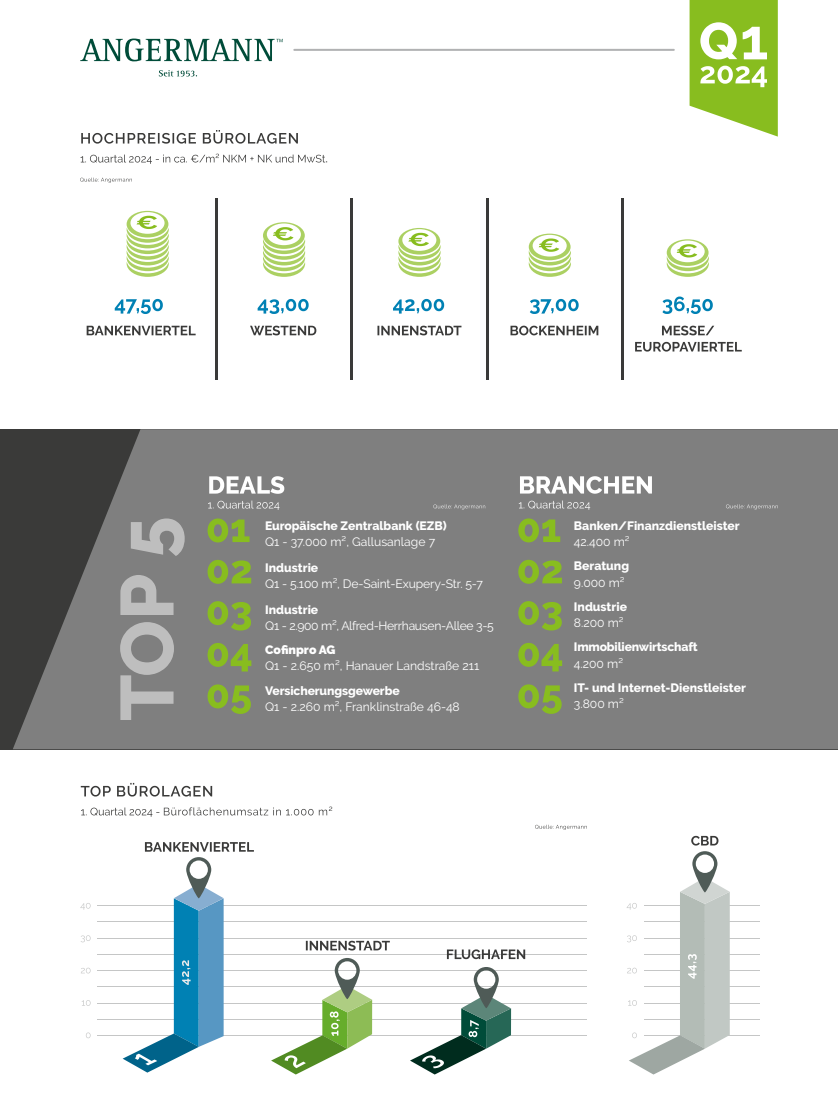
<style>
.page{position:relative;width:838px;height:1118px;background:#fff}
.page>*{position:absolute;margin:0;border:0;box-sizing:border-box;transform-origin:0 0}
.t1{font:12.15px "Raleway";color:#fff}
.t2{font:800 12.15px "Raleway";color:#fff}
.t3{font:12.15px "Raleway";letter-spacing:-.025em;color:#fff}
.t4{font:900 12.15px "Raleway";color:#fff}
</style>
<div class="page">
<hr style="left:294px;top:49px;width:380px;height:2px;background:#b1b2b3">
<svg style="left:80px;top:39px;width:203px;height:37px"></svg>
<svg style="left:689px;top:0;width:88px;height:137px"></svg>
<svg style="left:13px;top:429px;width:825px;height:320px;background:#787878"></svg>
<svg style="left:120px;top:518px;width:65px;height:202px;background:#979797"></svg>
<svg style="left:80px;top:178px;width:52px;height:5px"></svg>
<svg style="left:81px;top:154px;width:246px;height:10px"></svg>
<svg style="left:81px;top:130px;width:217px;height:14px"></svg>
<hr style="left:621px;top:199px;width:2px;height:181px;background:#3a3a39">
<hr style="left:485px;top:199px;width:3px;height:181px;background:#3a3a39">
<hr style="left:350px;top:199px;width:3px;height:181px;background:#3a3a39">
<hr style="left:215px;top:199px;width:3px;height:181px;background:#3a3a39">
<svg style="left:127px;top:211px;width:42px;height:66px"></svg>
<svg style="left:263px;top:222px;width:42px;height:55px"></svg>
<svg style="left:398px;top:228px;width:42px;height:49px"></svg>
<svg style="left:529px;top:234px;width:42px;height:43px"></svg>
<svg style="left:666px;top:239px;width:43px;height:38px"></svg>
<svg style="left:87px;top:326px;width:109px;height:9px"></svg>
<svg style="left:115px;top:299px;width:48px;height:15px"></svg>
<svg style="left:377px;top:326px;width:84px;height:9px"></svg>
<svg style="left:393px;top:299px;width:51px;height:15px"></svg>
<svg style="left:635px;top:342px;width:106px;height:10px"></svg>
<svg style="left:662px;top:326px;width:52px;height:9px"></svg>
<svg style="left:662px;top:296px;width:51px;height:18px"></svg>
<svg style="left:250px;top:326px;width:66px;height:9px"></svg>
<svg style="left:257px;top:299px;width:52px;height:15px"></svg>
<svg style="left:510px;top:326px;width:88px;height:9px"></svg>
<svg style="left:530px;top:299px;width:48px;height:15px"></svg>
<svg style="left:208px;top:501px;width:71px;height:9px"></svg>
<svg style="left:209px;top:476px;width:75px;height:18px"></svg>
<svg style="left:207px;top:684px;width:44px;height:30px"></svg>
<svg style="left:207px;top:643px;width:44px;height:28px"></svg>
<svg style="left:207px;top:601px;width:44px;height:29px"></svg>
<svg style="left:207px;top:560px;width:44px;height:24px"></svg>
<svg style="left:207px;top:518px;width:42px;height:24px"></svg>
<svg style="left:433px;top:504px;width:52px;height:5px"></svg>
<svg style="left:519px;top:500px;width:71px;height:10px"></svg>
<svg style="left:520px;top:476px;width:132px;height:18px"></svg>
<svg style="left:518px;top:684px;width:43px;height:30px"></svg>
<svg style="left:518px;top:643px;width:44px;height:28px"></svg>
<svg style="left:518px;top:601px;width:44px;height:29px"></svg>
<svg style="left:518px;top:560px;width:44px;height:24px"></svg>
<svg style="left:518px;top:518px;width:42px;height:24px"></svg>
<svg style="left:726px;top:504px;width:51px;height:5px"></svg>
<hr style="left:97px;top:1035px;width:490px;height:1px;background:#c5c6c6">
<hr style="left:644px;top:1035px;width:115px;height:1px;background:#c5c6c6">
<hr style="left:97px;top:970px;width:490px;height:1px;background:#c5c6c6">
<hr style="left:644px;top:970px;width:115px;height:1px;background:#c5c6c6">
<hr style="left:97px;top:921px;width:490px;height:1px;background:#c5c6c6">
<hr style="left:644px;top:921px;width:115px;height:1px;background:#c5c6c6">
<hr style="left:97px;top:954px;width:490px;height:1px;background:#c5c6c6">
<hr style="left:644px;top:954px;width:115px;height:1px;background:#c5c6c6">
<hr style="left:97px;top:986px;width:490px;height:1px;background:#c5c6c6">
<hr style="left:644px;top:986px;width:115px;height:1px;background:#c5c6c6">
<hr style="left:97px;top:1019px;width:490px;height:1px;background:#c5c6c6">
<hr style="left:644px;top:1019px;width:115px;height:1px;background:#c5c6c6">
<hr style="left:97px;top:905px;width:490px;height:1px;background:#c5c6c6">
<hr style="left:644px;top:905px;width:115px;height:1px;background:#c5c6c6">
<hr style="left:97px;top:938px;width:490px;height:1px;background:#c5c6c6">
<hr style="left:644px;top:938px;width:115px;height:1px;background:#c5c6c6">
<hr style="left:97px;top:1003px;width:490px;height:1px;background:#c5c6c6">
<hr style="left:644px;top:1003px;width:115px;height:1px;background:#c5c6c6">
<svg style="left:81px;top:806px;width:251px;height:11px"></svg>
<svg style="left:81px;top:783px;width:131px;height:13px"></svg>
<svg style="left:535px;top:825px;width:52px;height:5px"></svg>
<svg style="left:86px;top:1032px;width:5px;height:6px"></svg>
<svg style="left:82px;top:1000px;width:9px;height:6px"></svg>
<svg style="left:81px;top:968px;width:10px;height:5px"></svg>
<svg style="left:81px;top:935px;width:10px;height:7px"></svg>
<svg style="left:80px;top:903px;width:11px;height:7px"></svg>
<svg style="left:447px;top:949px;width:78px;height:10px"></svg>
<svg style="left:306px;top:941px;width:84px;height:9px"></svg>
<svg style="left:691px;top:836px;width:27px;height:9px"></svg>
<svg style="left:123px;top:842px;width:131px;height:230px"></svg>
<svg style="left:271px;top:958px;width:101px;height:116px"></svg>
<svg style="left:626px;top:851px;width:104px;height:223px"></svg>
<svg style="left:410px;top:967px;width:101px;height:107px"></svg>
<p class="t2" style="left:265px;top:519px;width:183px">Europäische Zentralbank (EZB)</p>
<p class="t1" style="left:265px;top:535px;width:171px">Q1 - 37.000 m², Gallusanlage 7</p>
<p class="t2" style="left:265px;top:560px;width:55px">Industrie</p>
<p class="t1" style="left:265px;top:577px;width:219px">Q1 - 5.100 m², De-Saint-Exupery-Str. 5-7</p>
<p class="t2" style="left:265px;top:602px;width:55px">Industrie</p>
<p class="t3" style="left:265px;top:618px;width:230px">Q1 - 2.900 m², Alfred-Herrhausen-Allee 3-5</p>
<p class="t4" style="left:265px;top:643px;width:72px">Cofinpro AG</p>
<p class="t1" style="left:265px;top:659px;width:215px">Q1 - 2.650 m², Hanauer Landstraße 211</p>
<p class="t2" style="left:265px;top:683px;width:136px">Versicherungsgewerbe</p>
<p class="t1" style="left:265px;top:699px;width:196px">Q1 - 2.260 m², Franklinstraße 46-48</p>
<p class="t2" style="left:574px;top:519px;width:167px">Banken/Finanzdienstleister</p>
<p class="t1" style="left:574px;top:535px;width:57px">42.400 m²</p>
<p class="t2" style="left:574px;top:559px;width:57px">Beratung</p>
<p class="t1" style="left:574px;top:575px;width:52px">9.000 m²</p>
<p class="t2" style="left:574px;top:600px;width:55px">Industrie</p>
<p class="t1" style="left:574px;top:616px;width:51px">8.200 m²</p>
<p class="t2" style="left:574px;top:640px;width:125px">Immobilienwirtschaft</p>
<p class="t1" style="left:574px;top:656px;width:51px">4.200 m²</p>
<p class="t2" style="left:574px;top:681px;width:173px">IT- und Internet-Dienstleister</p>
<p class="t1" style="left:574px;top:697px;width:51px">3.800 m²</p>
</div>
